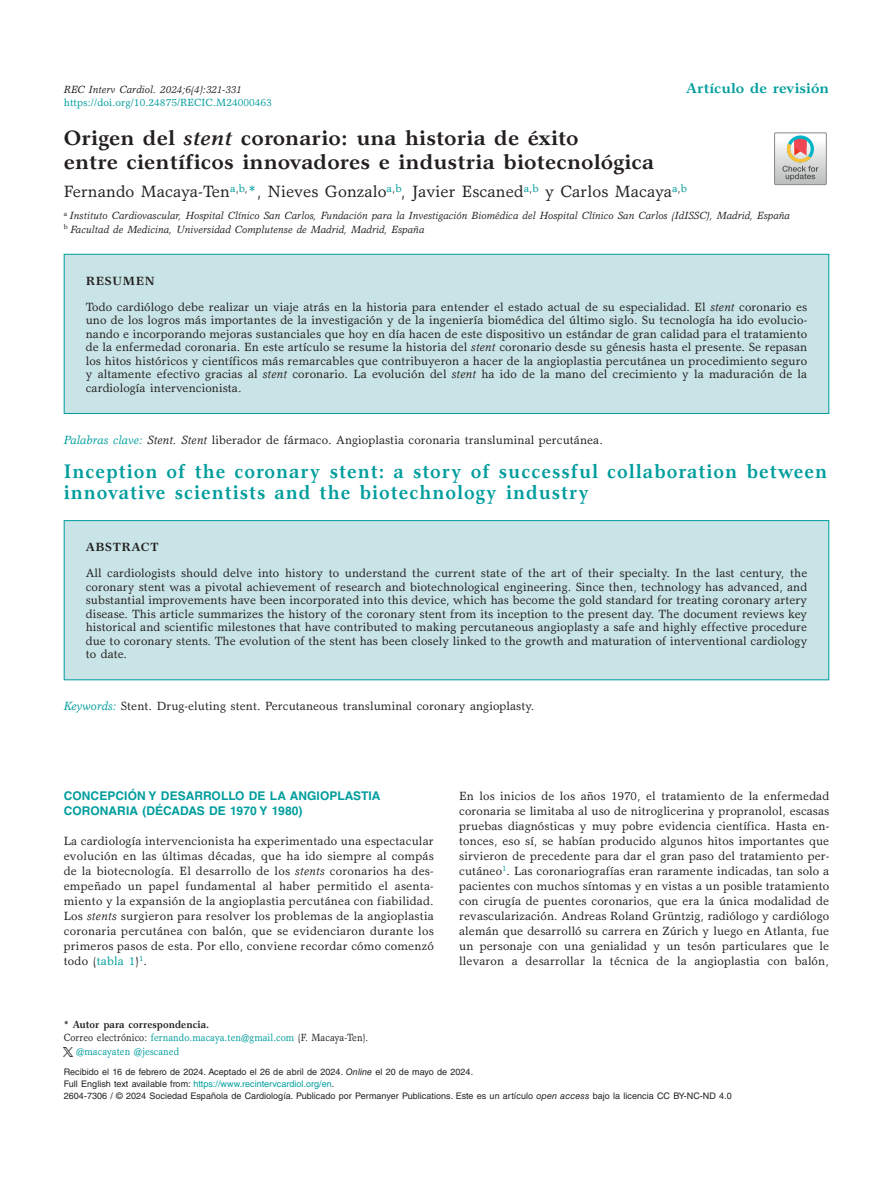
<style>
.page{position:relative;width:893px;height:1191px;background:#fff}
.page>*{position:absolute;margin:0;border:0;box-sizing:border-box;transform-origin:0 0}
.t1{font:700 21px/24px "Garth Graphic Std";letter-spacing:.005em;color:#231f20}
.t2{font:700 19.8px/21px "Garth Graphic Std";letter-spacing:.055em;color:#009d9d;scale:.91 1}
.t3{font:16.5px "Garth Graphic Std";letter-spacing:.005em;color:#231f20}
.t4{font:700 14.25px "Garth Graphic Std";letter-spacing:.005em;color:#009d9d}
.t5{font:12px/15px "Garth Graphic Std";letter-spacing:.005em;color:#231f20;text-align:justify}
.t6{font:700 12px/15px "Helvetica LT Std";letter-spacing:.005em;color:#009d9d}
.t7{font:700 12px "Garth Graphic Std";letter-spacing:.055em;color:#231f20}
.t8{font:italic 10.5px/13.5px "Garth Graphic Std";letter-spacing:.005em;color:#231f20}
.t9{font:10.5px "Garth Graphic Std";letter-spacing:.005em;color:#231f20;scale:.9 1}
.t10{font:10.5px "Garth Graphic Std";letter-spacing:.005em;color:#009d9d}
.t11{font:700 10.5px "Garth Graphic Std";letter-spacing:.005em;color:#231f20;scale:.9 1}
.t12{font:10.5px "Garth Graphic Std";letter-spacing:.005em;color:#009d9d;scale:.9 1}
.t13{font:9px/12px "Helvetica LT Std";letter-spacing:.005em;color:#231f20}
.s1{font-style:italic}
.s2{color:#009d9d}
.s3{font-weight:700}
.s4{font-style:italic;color:#009d9d}
</style>
<div class="page">
<svg style="left:64px;top:1047px;width:8px;height:9px"></svg>
<div style="left:64px;top:254px;width:765px;height:159px;background:#c9e4e6"></div>
<div style="left:64px;top:254px;width:765px;height:160px;border:1px solid #009d9d"></div>
<svg style="left:774px;top:133px;width:52px;height:52px"></svg>
<div style="left:64px;top:520px;width:765px;height:160px;background:#c9e4e6"></div>
<div style="left:64px;top:520px;width:765px;height:160px;border:1px solid #009d9d"></div>
<p class="t8" style="left:64px;top:82px;width:179px">REC Interv Cardiol. 2024;6(4):321-331</p>
<p class="t10" style="left:64px;top:96px;width:210px">https://doi.org/10.24875/RECIC.M24000463</p>
<p class="t4" style="left:686px;top:79px;width:144px">Artículo de revisión</p>
<h1 class="t1" style="left:64px;top:126px;width:592px">Origen del <span class="s1">stent</span> coronario: una historia de éxito<br>entre científicos innovadores e industria biotecnológica</h1>
<h3 class="t3" style="left:64px;top:181px;width:625px">Fernando Macaya-Ten<sup>a</sup><sup>,</sup><sup>b</sup><sup>,</sup><span class="s2">*</span>, Nieves Gonzalo<sup>a</sup><sup>,</sup><sup>b</sup>, Javier Escaned<sup>a</sup><sup>,</sup><sup>b</sup> y Carlos Macaya<sup>a</sup><sup>,</sup><sup>b</sup></h3>
<p class="t8" style="left:64px;top:209px;width:728px"><sup>a</sup> Instituto Cardiovascular, Hospital Clínico San Carlos, Fundación para la Investigación Biomédica del Hospital Clínico San Carlos (IdISSC), Madrid, España <sup>b</sup> Facultad de Medicina, Universidad Complutense de Madrid, Madrid, España</p>
<p class="t5" style="left:86px;top:267px;width:723px;line-height:26.2px"><span class="s3">RESUMEN<br></span>Todo cardiólogo debe realizar un viaje atrás en la historia para entender el estado actual de su especialidad. El <span class="s1">stent</span> coronario es</p>
<p class="t5" style="left:86px;top:313px;width:723px;line-height:13.5px">uno de los logros más importantes de la investigación y de la ingeniería biomédica del último siglo. Su tecnología ha ido evolucio&shy;nando e incorporando mejoras sustanciales que hoy en día hacen de este dispositivo un estándar de gran calidad para el tratamiento de la enfermedad coronaria. En este artículo se resume la historia del <span class="s1">stent</span> coronario desde su génesis hasta el presente. Se repasan los hitos históricos y científicos más remarcables que contribuyeron a hacer de la angioplastia percutánea un procedimiento seguro y altamente efectivo gracias al <span class="s1">stent</span> coronario. La evolución del <span class="s1">stent</span> ha ido de la mano del crecimiento y la maduración de la cardiología intervencionista.</p>
<p class="t5" style="left:64px;top:432px;width:541px"><span class="s4">Palabras clave:</span> <span class="s1">Stent. Stent</span> liberador de fármaco. Angioplastia coronaria transluminal percutánea.</p>
<h2 class="t2" style="left:64px;top:460px;width:840px">Inception of the coronary stent: a story of successful collaboration between innovative scientists and the biotechnology industry</h2>
<p class="t7" style="left:86px;top:539px;width:74px">ABSTRACT</p>
<p class="t5" style="left:86px;top:566px;width:723px;line-height:13.5px">All cardiologists should delve into history to understand the current state of the art of their specialty. In the last century, the coronary stent was a pivotal achievement of research and biotechnological engineering. Since then, technology has advanced, and substantial improvements have been incorporated into this device, which has become the gold standard for treating coronary artery disease. This article summarizes the history of the coronary stent from its inception to the present day. The document reviews key historical and scientific milestones that have contributed to making percutaneous angioplasty a safe and highly effective procedure due to coronary stents. The evolution of the stent has been closely linked to the growth and maturation of interventional cardiology to date.</p>
<p class="t5" style="left:64px;top:698px;width:472px"><span class="s4">Keywords:</span> Stent. Drug-eluting stent. Percutaneous transluminal coronary angioplasty.</p>
<p class="t6" style="left:64px;top:788px;width:318px">CONCEPCIÓN Y DESARROLLO DE LA ANGIOPLASTIA<br>CORONARIA (DÉCADAS DE 1970 Y 1980)</p>
<p class="t5" style="left:64px;top:833px;width:371px">La cardiología intervencionista ha experimentado una espectacular evolución en las últimas décadas, que ha ido siempre al compás de la biotecnología. El desarrollo de los <span class="s1">stents</span> coronarios ha des&shy;empeñado un papel fundamental al haber permitido el asenta&shy;miento y la expansión de la angioplastia percutánea con fiabilidad.<br>Los <span class="s1">stents</span> surgieron para resolver los problemas de la angioplastia coronaria percutánea con balón, que se evidenciaron durante los primeros pasos de esta. Por ello, conviene recordar cómo comenzó todo (<span class="s2">tabla 1</span>)<sup>1</sup>.</p>
<p class="t5" style="left:459px;top:788px;width:372px">En los inicios de los años 1970, el tratamiento de la enfermedad coronaria se limitaba al uso de nitroglicerina y propranolol, escasas pruebas diagnósticas y muy pobre evidencia científica. Hasta en&shy;tonces, eso sí, se habían producido algunos hitos importantes que sirvieron de precedente para dar el gran paso del tratamiento per&shy;cutáneo<sup>1</sup>. Las coronariografías eran raramente indicadas, tan solo a pacientes con muchos síntomas y en vistas a un posible tratamiento con cirugía de puentes coronarios, que era la única modalidad de revascularización. Andreas Roland Grüntzig, radiólogo y cardiólogo alemán que desarrolló su carrera en Zúrich y luego en Atlanta, fue un personaje con una genialidad y un tesón particulares que le llevaron a desarrollar la técnica de la angioplastia con balón,</p>
<p class="t11" style="left:64px;top:1017px;width:163px">* Autor para correspondencia.</p>
<p class="t9" style="left:64px;top:1031px;width:340px">Correo electrónico: <span class="s2">fernando.macaya.ten@gmail.com</span> (F. Macaya-Ten).</p>
<p class="t12" style="left:76px;top:1044px;width:116px">@macayaten @jescaned</p>
<p class="t13" style="left:64px;top:1066px;width:669px">Recibido el 16 de febrero de 2024. Aceptado el 26 de abril de 2024. <span class="s1">Online</span> el 20 de mayo de 2024.<br>Full English text available from: <span class="s2">https://www.recintervcardiol.org/en</span>.<br>2604-7306 / © 2024 Sociedad Española de Cardiología. Publicado por Permanyer Publications. Este es un artículo <span class="s1">open access</span> bajo la licencia CC BY-NC-ND 4.0</p>
</div>
